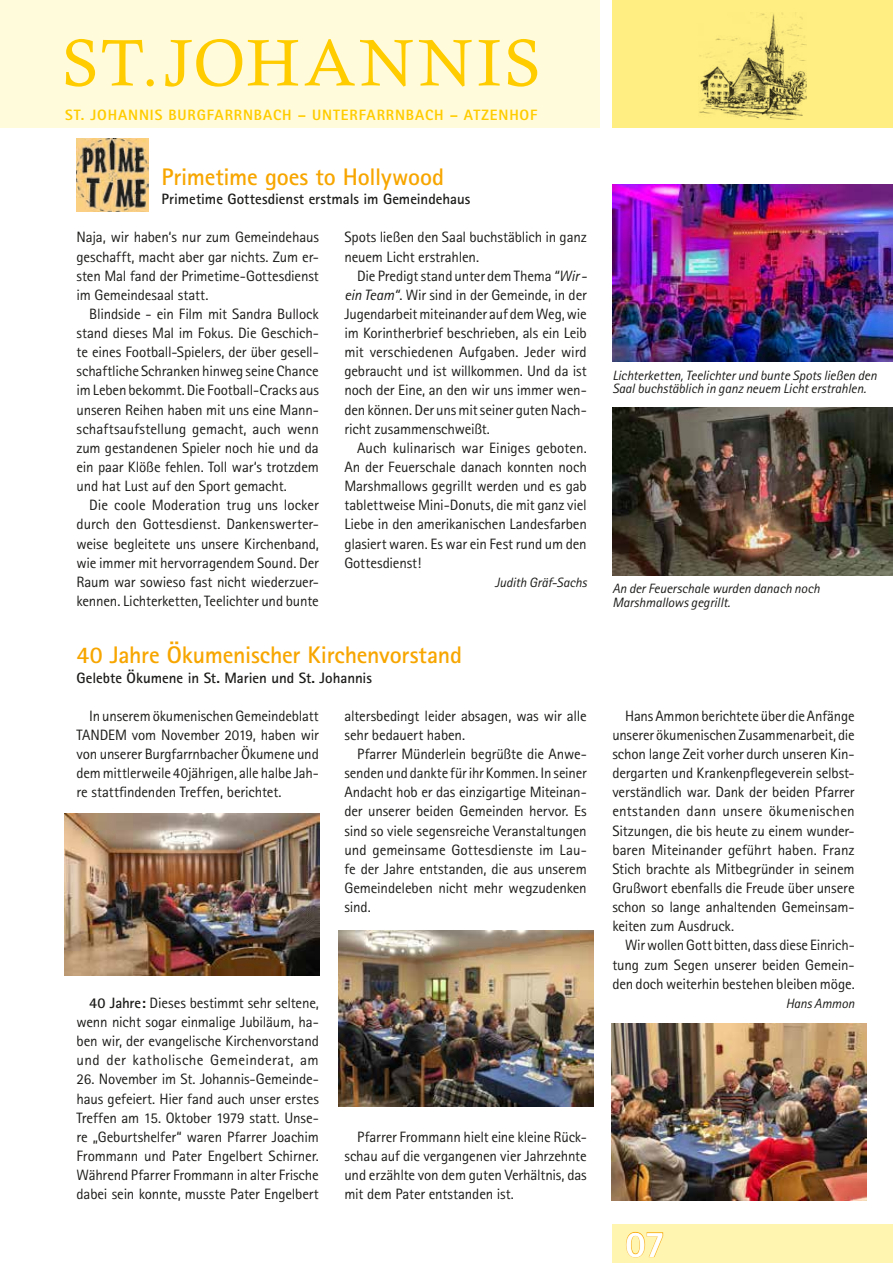
<style>
.page{position:relative;width:893px;height:1263px;background:#fff}
.page>*{position:absolute;margin:0;border:0;box-sizing:border-box;transform-origin:0 0}
.t1{font:66px "Calisto";letter-spacing:.055em;color:#fc0}
.t2{font:800 37.5px "Rotis Sans Serif";color:#fff}
.t3{font:700 24px "Rotis Sans Serif";letter-spacing:-.01em;color:#f7a600}
.t4{font:15px/19.2px "Rotis Sans Serif";letter-spacing:-.01em;color:#1d1d1b;text-align:justify}
.t5{font:700 15px "Rotis Sans Serif";letter-spacing:-.005em;color:#1d1d1b}
.t6{font:800 15px "Rotis Sans Serif";letter-spacing:.06em;color:#fc0}
.t7{font:italic 13.5px/13.5px "Rotis Sans Serif";letter-spacing:-.01em;color:#1d1d1b}
.s1{font-style:italic}
.s2{font-weight:700}
</style>
<div class="page">
<div style="left:612px;top:1225px;width:281px;height:38px;background:#fff5b1"></div>
<div style="left:612px;top:0;width:281px;height:128px;background:#ffee81"></div>
<div style="left:0;top:0;width:600px;height:128px;background:#fffbdb"></div>
<img style="left:699px;top:13px;width:107px;height:106px">
<svg style="left:626px;top:1232px;width:37px;height:25px"></svg>
<img style="left:77px;top:138px;width:72px;height:74px">
<img style="left:612px;top:407px;width:281px;height:168px">
<img style="left:612px;top:185px;width:281px;height:176px">
<img style="left:65px;top:814px;width:255px;height:162px">
<img style="left:338px;top:930px;width:255px;height:177px">
<img style="left:611px;top:1024px;width:255px;height:176px">
<h1 class="t1" style="left:62px;top:25px;width:473px">ST.JOHANNIS</h1>
<p class="t6" style="left:65px;top:106px;width:474px">ST. JOHANNIS BURGFARRNBACH – UNTERFARRNBACH – ATZENHOF</p>
<h3 class="t3" style="left:162px;top:162px;width:284px">Primetime goes to Hollywood</h3>
<p class="t5" style="left:162px;top:190px;width:310px">Primetime Gottesdienst erstmals im Gemeindehaus</p>
<p class="t4" style="left:77px;top:228px;width:244px">Naja, wir haben‘s nur zum Gemeindehaus geschafft, macht aber gar nichts. Zum er&shy;sten Mal fand der Primetime-Gottesdienst im Gemeindesaal statt.</p>
<p class="t4" style="left:77px;top:304px;width:244px;text-indent:13px">Blindside - ein Film mit Sandra Bullock stand dieses Mal im Fokus. Die Geschich&shy;te eines Football-Spielers, der über gesell&shy;schaftliche Schranken hinweg seine Chance im Leben bekommt. Die Football-Cracks aus unseren Reihen haben mit uns eine Mann&shy;schaftsaufstellung gemacht, auch wenn zum gestandenen Spieler noch hie und da ein paar Klöße fehlen. Toll war‘s trotzdem und hat Lust auf den Sport gemacht.</p>
<p class="t4" style="left:77px;top:495px;width:244px;text-indent:13px">Die coole Moderation trug uns locker durch den Gottesdienst. Dankenswerter&shy;weise begleitete uns unsere Kirchenband, wie immer mit hervorragendem Sound. Der Raum war sowieso fast nicht wiederzuer&shy;kennen. Lichterketten, Teelichter und bunte</p>
<p class="t4" style="left:344px;top:228px;width:244px">Spots ließen den Saal buchstäblich in ganz neuem Licht erstrahlen.</p>
<p class="t4" style="left:344px;top:266px;width:244px;text-indent:13px">Die Predigt stand unter dem Thema <span class="s1">“Wir - ein Team“</span>. Wir sind in der Gemeinde, in der Jugendarbeit miteinander auf dem Weg, wie im Korintherbrief beschrieben, als ein Leib mit verschiedenen Aufgaben. Jeder wird gebraucht und ist willkommen. Und da ist noch der Eine, an den wir uns immer wen&shy;den können. Der uns mit seiner guten Nach&shy;richt zusammenschweißt.</p>
<p class="t4" style="left:344px;top:438px;width:244px;text-indent:13px">Auch kulinarisch war Einiges geboten.<br>An der Feuerschale danach konnten noch Marshmallows gegrillt werden und es gab tablettweise Mini-Donuts, die mit ganz viel Liebe in den amerikanischen Landesfarben glasiert waren. Es war ein Fest rund um den Gottesdienst!</p>
<p class="t7" style="left:495px;top:576px;width:94px">Judith Gräf-Sachs</p>
<h3 class="t3" style="left:77px;top:640px;width:387px">40 Jahre Ökumenischer Kirchenvorstand</h3>
<p class="t5" style="left:77px;top:668px;width:297px">Gelebte Ökumene in St. Marien und St. Johannis</p>
<p class="t4" style="left:77px;top:706px;width:244px;text-indent:13px">In unserem ökumenischen Gemeindeblatt TANDEM vom November 2019, haben wir von unserer Burgfarrnbacher Ökumene und dem mittlerweile 40jährigen, alle halbe Jah&shy;re stattfindenden Treffen, berichtet.</p>
<p class="t4" style="left:344px;top:706px;width:244px">altersbedingt leider absagen, was wir alle sehr bedauert haben.</p>
<p class="t4" style="left:344px;top:744px;width:244px;text-indent:13px">Pfarrer Münderlein begrüßte die Anwe&shy;senden und dankte für ihr Kommen. In seiner Andacht hob er das einzigartige Miteinan&shy;der unserer beiden Gemeinden hervor. Es sind so viele segensreiche Veranstaltungen und gemeinsame Gottesdienste im Lau&shy;fe der Jahre entstanden, die aus unserem Gemeindeleben nicht mehr wegzudenken sind.</p>
<p class="t4" style="left:77px;top:993px;width:244px;text-indent:13px"><span class="s2">40 Jahre:</span> Dieses bestimmt sehr seltene, wenn nicht sogar einmalige Jubiläum, ha&shy;ben wir, der evangelische Kirchenvorstand und der katholische Gemeinderat, am</p>
<p class="t4" style="left:77px;top:1069px;width:244px">26. November im St. Johannis-Gemeinde&shy;haus gefeiert. Hier fand auch unser erstes Treffen am 15. Oktober 1979 statt. Unse&shy;re „Geburtshelfer“ waren Pfarrer Joachim Frommann und Pater Engelbert Schirner.<br>Während Pfarrer Frommann in alter Frische dabei sein konnte, musste Pater Engelbert</p>
<p class="t4" style="left:344px;top:1127px;width:244px;text-indent:13px">Pfarrer Frommann hielt eine kleine Rück&shy;schau auf die vergangenen vier Jahrzehnte und erzählte von dem guten Verhältnis, das mit dem Pater entstanden ist.</p>
<p class="t7" style="left:612px;top:369px;width:266px">Lichterketten, Teelichter und bunte Spots ließen den<br>Saal buchstäblich in ganz neuem Licht erstrahlen.</p>
<p class="t7" style="left:612px;top:582px;width:209px">An der Feuerschale wurden danach noch<br>Marshmallows gegrillt.</p>
<p class="t4" style="left:612px;top:706px;width:244px;text-indent:13px">Hans Ammon berichtete über die Anfänge unserer ökumenischen Zusammenarbeit, die schon lange Zeit vorher durch unseren Kin&shy;dergarten und Krankenpflegeverein selbst&shy;verständlich war. Dank der beiden Pfarrer entstanden dann unsere ökumenischen Sitzungen, die bis heute zu einem wunder&shy;baren Miteinander geführt haben. Franz Stich brachte als Mitbegründer in seinem Grußwort ebenfalls die Freude über unsere schon so lange anhaltenden Gemeinsam&shy;keiten zum Ausdruck.</p>
<p class="t4" style="left:612px;top:936px;width:244px;text-indent:13px">Wir wollen Gott bitten, dass diese Einrich&shy;tung zum Segen unserer beiden Gemein&shy;den doch weiterhin bestehen bleiben möge.</p>
<p class="t7" style="left:786px;top:997px;width:71px">Hans Ammon</p>
<h2 class="t2" style="left:625px;top:1220px;width:42px">07</h2>
</div>
